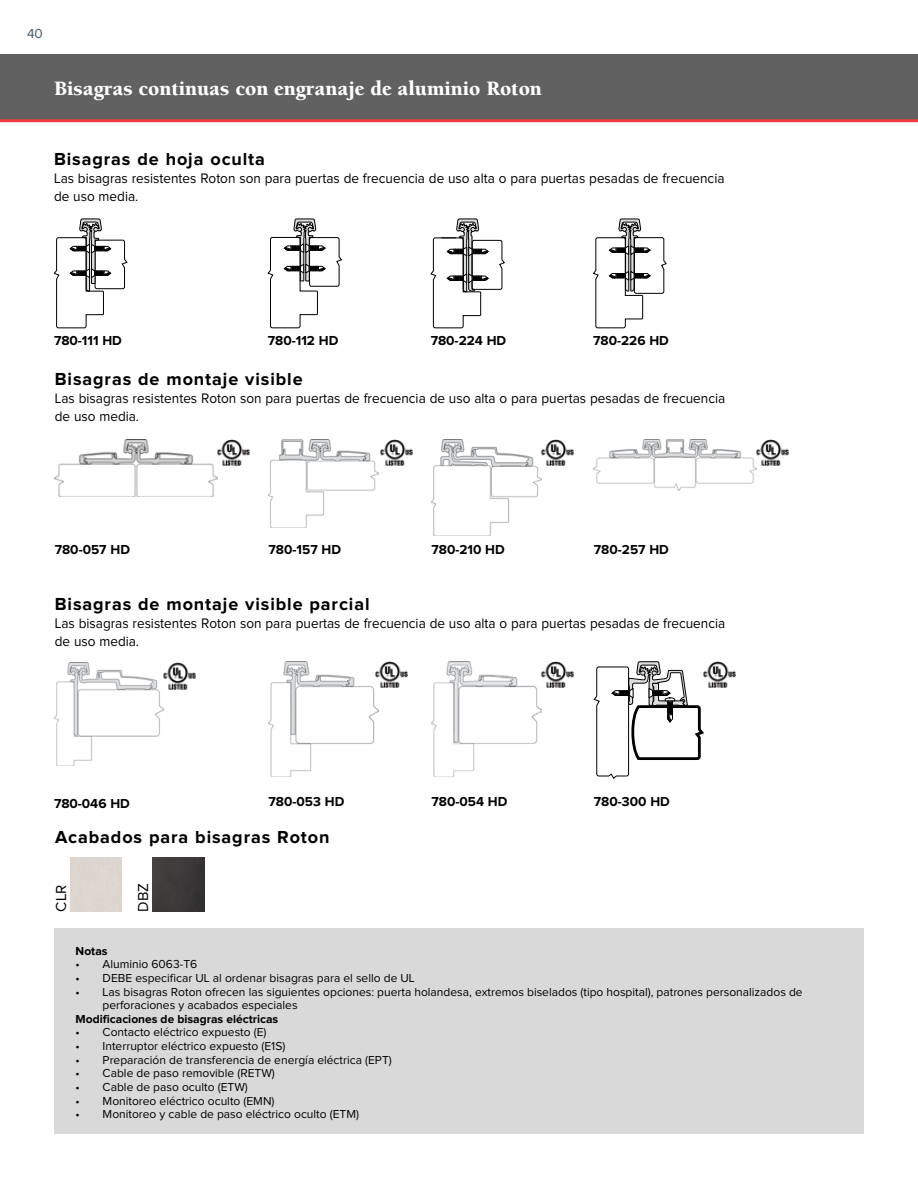
<style>
.page{position:relative;width:918px;height:1188px;background:#fff}
.page>*{position:absolute;margin:0;border:0;box-sizing:border-box;transform-origin:0 0}
.t1{font:900 21px "Berkeley";color:#fff}
.t2{font:700 18px "Proxima Nova";letter-spacing:.05em;color:#000}
.t3{font:15px "Proxima Nova";color:#000}
.t4{font:14.25px/18px "Proxima Nova";color:#000;scale:.95 1}
.t5{font:700 13.5px "Proxima Nova";color:#000}
.t6{font:13.5px "Proxima Nova";color:#455560}
.t7{font:12px/13.6px "Proxima Nova";color:#000}
.t8{font:700 12px "Proxima Nova";color:#000}
</style>
<div class="page">
<div style="left:0;top:54px;width:918px;height:67px;background:#616161"></div>
<hr style="left:0;top:119px;width:918px;height:3px;background:#ef3e42">
<img style="left:55px;top:439px;width:163px;height:58px">
<img style="left:269px;top:439px;width:109px;height:89px">
<img style="left:432px;top:439px;width:109px;height:97px">
<img style="left:594px;top:439px;width:163px;height:51px">
<img style="left:218px;top:439px;width:32px;height:27px">
<img style="left:380px;top:439px;width:32px;height:27px">
<img style="left:542px;top:439px;width:32px;height:27px">
<img style="left:757px;top:439px;width:32px;height:27px">
<img style="left:54px;top:663px;width:110px;height:103px">
<img style="left:269px;top:661px;width:109px;height:115px">
<img style="left:432px;top:661px;width:110px;height:115px">
<img style="left:164px;top:663px;width:32px;height:26px">
<img style="left:375px;top:661px;width:32px;height:27px">
<img style="left:541px;top:661px;width:32px;height:27px">
<img style="left:704px;top:661px;width:31px;height:27px">
<svg style="left:594px;top:661px;width:110px;height:118px"></svg>
<div style="left:634px;top:684px;width:12px;height:10px;background:#fff"></div>
<div style="left:54px;top:929px;width:810px;height:205px;background:#d9d9d9"></div>
<img style="left:152px;top:858px;width:52px;height:54px">
<svg style="left:54px;top:219px;width:73px;height:109px"></svg>
<svg style="left:268px;top:219px;width:74px;height:109px"></svg>
<svg style="left:431px;top:219px;width:74px;height:109px"></svg>
<svg style="left:593px;top:219px;width:74px;height:109px"></svg>
<p class="t6" style="left:27px;top:26px;width:17px">40</p>
<h1 class="t1" style="left:54px;top:77px;width:490px">Bisagras continuas con engranaje de aluminio Roton</h1>
<h2 class="t2" style="left:54px;top:149px;width:213px">Bisagras de hoja oculta</h2>
<p class="t4" style="left:54px;top:169px;width:707px">Las bisagras resistentes Roton son para puertas de frecuencia de uso alta o para puertas pesadas de frecuencia de uso media.</p>
<p class="t5" style="left:54px;top:333px;width:69px">780-111 HD</p>
<p class="t5" style="left:268px;top:333px;width:72px">780-112 HD</p>
<p class="t5" style="left:431px;top:333px;width:77px">780-224 HD</p>
<p class="t5" style="left:593px;top:333px;width:77px">780-226 HD</p>
<h2 class="t2" style="left:55px;top:369px;width:249px">Bisagras de montaje visible</h2>
<p class="t4" style="left:55px;top:390px;width:707px">Las bisagras resistentes Roton son para puertas de frecuencia de uso alta o para puertas pesadas de frecuencia de uso media.</p>
<p class="t5" style="left:55px;top:542px;width:77px">780-057 HD</p>
<p class="t5" style="left:269px;top:542px;width:74px">780-157 HD</p>
<p class="t5" style="left:432px;top:542px;width:75px">780-210 HD</p>
<p class="t5" style="left:594px;top:542px;width:77px">780-257 HD</p>
<h2 class="t2" style="left:55px;top:594px;width:316px">Bisagras de montaje visible parcial</h2>
<p class="t4" style="left:55px;top:614px;width:707px">Las bisagras resistentes Roton son para puertas de frecuencia de uso alta o para puertas pesadas de frecuencia de uso media.</p>
<p class="t5" style="left:54px;top:795px;width:77px">780-046 HD</p>
<p class="t5" style="left:269px;top:794px;width:77px">780-053 HD</p>
<p class="t5" style="left:432px;top:794px;width:77px">780-054 HD</p>
<p class="t5" style="left:594px;top:794px;width:78px">780-300 HD</p>
<h2 class="t2" style="left:55px;top:827px;width:276px">Acabados para bisagras Roton</h2>
<p class="t3" style="left:53px;top:912px;width:28px;rotate:-90deg">CLR</p>
<p class="t3" style="left:135px;top:912px;width:30px;rotate:-90deg">DBZ</p>
<p class="t8" style="left:76px;top:944px;width:33px">Notas</p>
<p class="t7" style="left:76px;top:957px;width:123px">• Aluminio 6063-T6</p>
<p class="t7" style="left:76px;top:971px;width:341px">• DEBE especificar UL al ordenar bisagras para el sello de UL</p>
<p class="t7" style="left:103px;top:985px;width:702px;text-indent:-27px">• Las bisagras Roton ofrecen las siguientes opciones: puerta holandesa, extremos biselados (tipo hospital), patrones personalizados de perforaciones y acabados especiales</p>
<p class="t8" style="left:76px;top:1012px;width:204px">Modificaciones de bisagras eléctricas</p>
<p class="t7" style="left:76px;top:1026px;width:192px">• Contacto eléctrico expuesto (E)</p>
<p class="t7" style="left:76px;top:1039px;width:211px">• Interruptor eléctrico expuesto (E1S)</p>
<p class="t7" style="left:76px;top:1053px;width:318px">• Preparación de transferencia de energía eléctrica (EPT)</p>
<p class="t7" style="left:76px;top:1066px;width:201px">• Cable de paso removible (RETW)</p>
<p class="t7" style="left:76px;top:1080px;width:174px">• Cable de paso oculto (ETW)</p>
<p class="t7" style="left:76px;top:1094px;width:200px">• Monitoreo eléctrico oculto (EMN)</p>
<p class="t7" style="left:76px;top:1107px;width:285px">• Monitoreo y cable de paso eléctrico oculto (ETM)</p>
</div>
